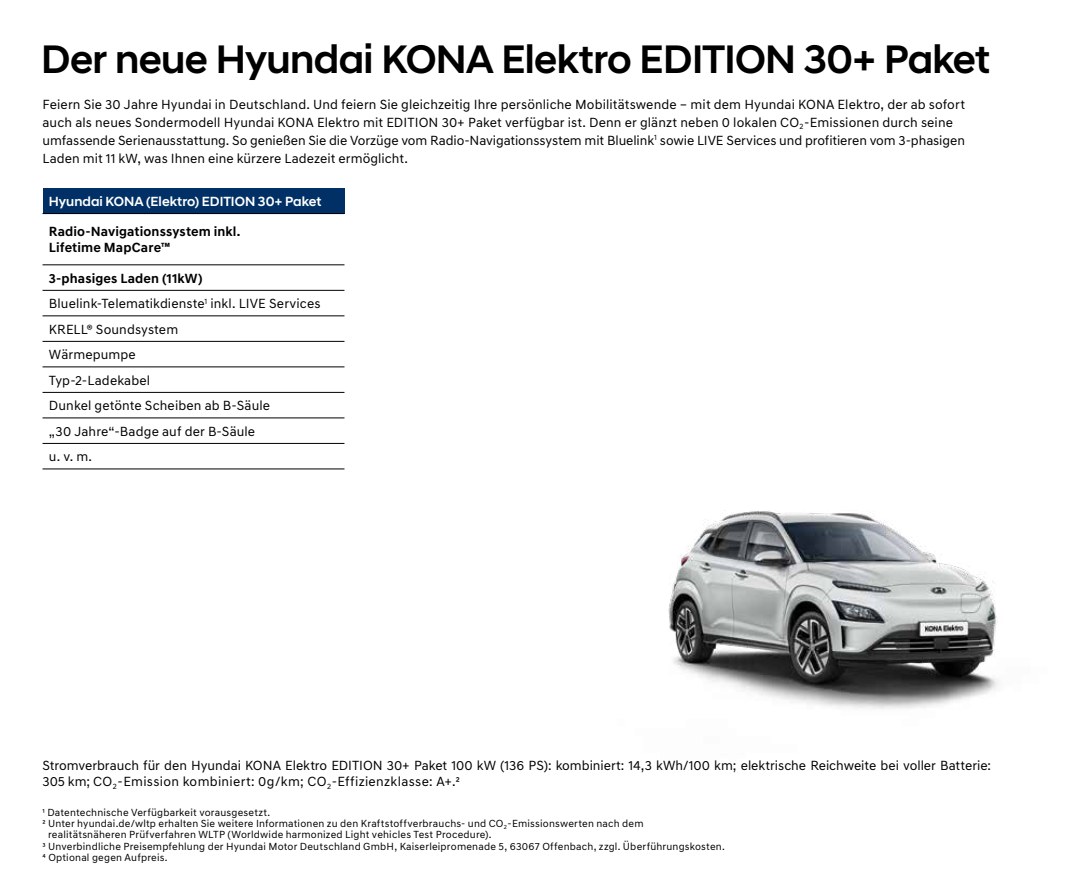
<style>
.page{position:relative;width:1076px;height:893px;background:#fff}
.page>*{position:absolute;margin:0;border:0;box-sizing:border-box;transform-origin:0 0}
.t1{font:500 40.5px "Hyundai Sans Head";letter-spacing:-.015em;color:#000}
.t2{font:13.5px/25.5px "Hyundai Sans Text";letter-spacing:.005em;color:#000}
.t3{font:700 13.5px/16.2px "Hyundai Sans Text";letter-spacing:.01em;color:#000}
.t4{font:500 13.5px "Hyundai Sans Head";color:#fff}
.t5{font:10.5px "Hyundai Sans Text";letter-spacing:.02em;color:#000}
.s1{font-weight:700}
</style>
<div class="page">
<img style="left:668px;top:510px;width:331px;height:199px">
<div style="left:43px;top:188px;width:301px;height:26px;background:#003065"></div>
<hr style="left:43px;top:213px;width:301px;height:1px;background:#000">
<hr style="left:43px;top:265px;width:301px;height:1px;background:#000">
<hr style="left:43px;top:290px;width:301px;height:1px;background:#000">
<hr style="left:43px;top:316px;width:301px;height:1px;background:#000">
<hr style="left:43px;top:341px;width:301px;height:1px;background:#000">
<hr style="left:43px;top:367px;width:301px;height:1px;background:#000">
<hr style="left:43px;top:392px;width:301px;height:1px;background:#000">
<hr style="left:43px;top:418px;width:301px;height:1px;background:#000">
<hr style="left:43px;top:443px;width:301px;height:1px;background:#000">
<hr style="left:43px;top:469px;width:301px;height:1px;background:#000">
<h1 class="t1" style="left:41px;top:35px;width:950px">Der neue Hyundai KONA Elektro EDITION 30+ Paket</h1>
<p class="t2" style="left:43px;top:95px;width:924px;line-height:18px">Feiern Sie 30 Jahre Hyundai in Deutschland. Und feiern Sie gleichzeitig Ihre persönliche Mobilitätswende – mit dem Hyundai KONA Elektro, der ab sofort auch als neues Sondermodell Hyundai KONA Elektro mit EDITION 30+ Paket verfügbar ist. Denn er glänzt neben 0 lokalen CO<sub>2</sub>-Emissionen durch seine umfassende Serienausstattung. So genießen Sie die Vorzüge vom Radio-Navigationssystem mit Bluelink<sup>1</sup> sowie LIVE Services und profitieren vom 3-phasigen Laden mit 11 kW, was Ihnen eine kürzere Ladezeit ermöglicht.</p>
<p class="t4" style="left:49px;top:193px;width:274px">Hyundai KONA (Elektro) EDITION 30+ Paket</p>
<p class="t3" style="left:49px;top:223px;width:193px">Radio-Navigationssystem inkl.<br>Lifetime MapCare™</p>
<p class="t2" style="left:49px;top:265px;width:273px"><span class="s1">3-phasiges Laden (11kW)<br></span>Bluelink-Telematikdienste<sup>1</sup> inkl. LIVE Services<br>KRELL® Soundsystem<br>Wärmepumpe<br>Typ-2-Ladekabel<br>Dunkel getönte Scheiben ab B-Säule<br>„30 Jahre“-Badge auf der B-Säule<br>u. v. m.</p>
<p class="t2" style="left:43px;top:758px;width:950px;line-height:16.2px">Stromverbrauch für den Hyundai KONA Elektro EDITION 30+ Paket 100 kW (136 PS): kombiniert: 14,3 kWh/100 km; elektrische Reichweite bei voller Batterie:<br>305 km; CO<sub>2</sub>-Emission kombiniert: 0g/km; CO<sub>2</sub>-Effizienzklasse: A+.2</p>
<p class="t5" style="left:43px;top:806px;width:229px">1 Datentechnische Verfügbarkeit vorausgesetzt.</p>
<p class="t5" style="left:43px;top:817px;width:603px">2 Unter hyundai.de/wltp erhalten Sie weitere Informationen zu den Kraftstoffverbrauchs- und CO<sub>2</sub>-Emissionswerten nach dem</p>
<p class="t5" style="left:48px;top:828px;width:445px">realitätsnäheren Prüfverfahren WLTP (Worldwide harmonized Light vehicles Test Procedure).</p>
<p class="t5" style="left:43px;top:840px;width:684px">3 Unverbindliche Preisempfehlung der Hyundai Motor Deutschland GmbH, Kaiserleipromenade 5, 63067 Offenbach, zzgl. Überführungskosten.</p>
<p class="t5" style="left:43px;top:851px;width:127px">4 Optional gegen Aufpreis.</p>
</div>
